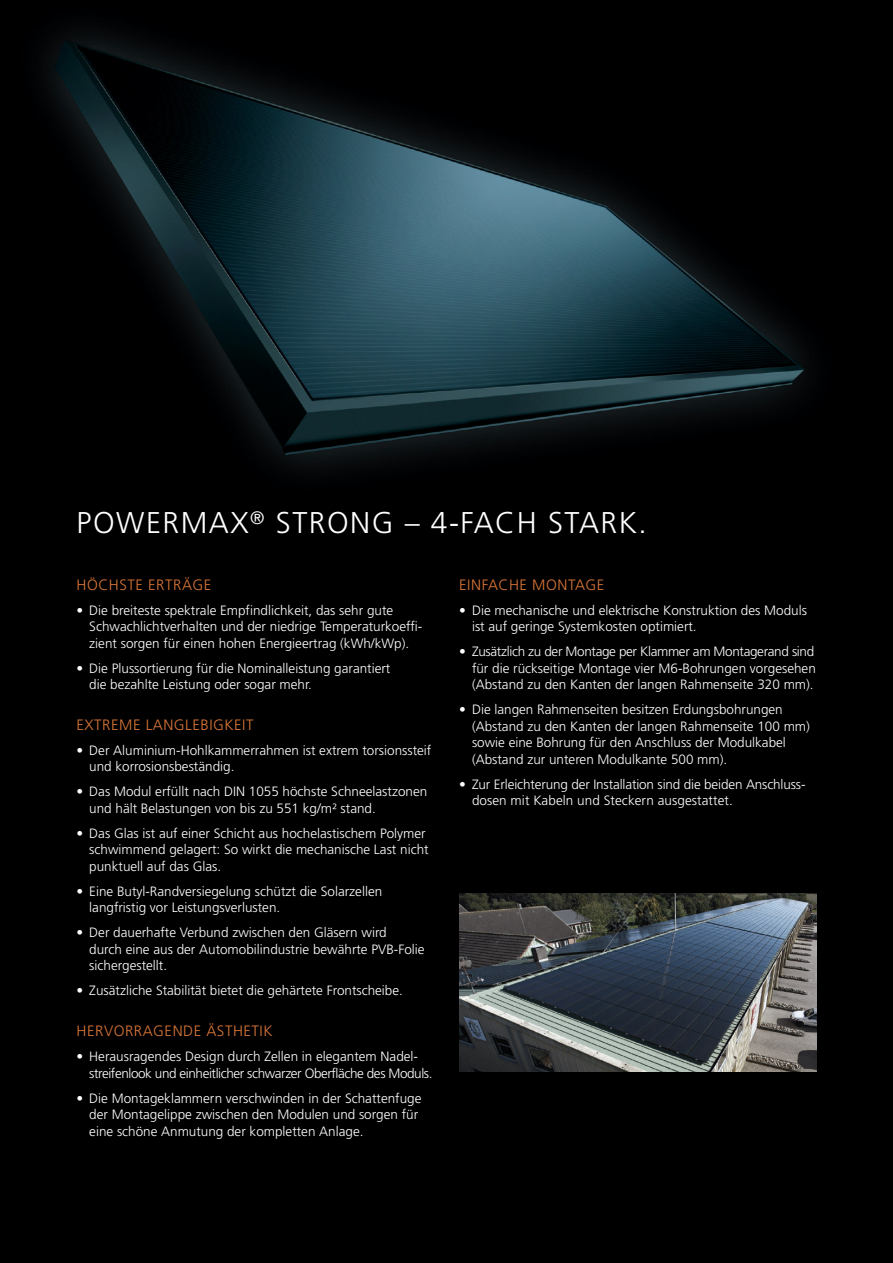
<style>
.page{position:relative;width:893px;height:1263px;background:#000}
.page>*{position:absolute;margin:0;border:0;box-sizing:border-box;transform-origin:0 0}
.t1{font:300 30px "Frutiger";letter-spacing:.05em;color:#fff}
.t2{font:300 15px "Frutiger";letter-spacing:.035em;color:#da7637}
.t3{font:300 13.5px/16.5px "Frutiger";color:#fff}
.t4{font:300 13.5px/16.5px "Frutiger";letter-spacing:-.03em;color:#fff}
</style>
<div class="page">
<img style="left:44px;top:30px;width:764px;height:441px">
<img style="left:459px;top:893px;width:357px;height:178px">
<h1 class="t1" style="left:77px;top:510px;width:572px">POWERMAX<sup>®</sup> STRONG – 4-FACH STARK.</h1>
<p class="t2" style="left:77px;top:578px;width:136px">HÖCHSTE ERTRÄGE</p>
<p class="t3" style="left:89px;top:603px;width:335px;text-indent:-13px">• Die breiteste spektrale Empfindlichkeit, das sehr gute<br>Schwachlichtverhalten und der niedrige Temperaturkoeffi&shy;zient sorgen für einen hohen Energieertrag (kWh/kWp).</p>
<p class="t3" style="left:89px;top:661px;width:303px;text-indent:-13px">• Die Plussortierung für die Nominalleistung garantiert die bezahlte Leistung oder sogar mehr.</p>
<p class="t2" style="left:77px;top:719px;width:179px">EXTREME LANGLEBIGKEIT</p>
<p class="t3" style="left:89px;top:743px;width:344px;text-indent:-13px">• Der Aluminium-Hohlkammerrahmen ist extrem torsionssteif und korrosionsbeständig.</p>
<p class="t3" style="left:89px;top:784px;width:339px;text-indent:-13px">• Das Modul erfüllt nach DIN 1055 höchste Schneelastzonen und hält Belastungen von bis zu 551 kg/m² stand.</p>
<p class="t3" style="left:89px;top:826px;width:341px;text-indent:-13px">• Das Glas ist auf einer Schicht aus hochelastischem Polymer schwimmend gelagert: So wirkt die mechanische Last nicht punktuell auf das Glas.</p>
<p class="t3" style="left:89px;top:884px;width:294px;text-indent:-13px">• Eine Butyl-Randversiegelung schützt die Solarzellen langfristig vor Leistungsverlusten.</p>
<p class="t3" style="left:89px;top:925px;width:337px;text-indent:-13px">• Der dauerhafte Verbund zwischen den Gläsern wird<br>durch eine aus der Automobilindustrie bewährte PVB-Folie sichergestellt.</p>
<p class="t3" style="left:77px;top:983px;width:328px">• Zusätzliche Stabilität bietet die gehärtete Frontscheibe.</p>
<p class="t2" style="left:77px;top:1025px;width:198px">HERVORRAGENDE ÄSTHETIK</p>
<p class="t4" style="left:89px;top:1049px;width:345px;text-indent:-13px">• Herausragendes Design durch Zellen in elegantem Nadel&shy;streifenlook und einheitlicher schwarzer Oberfläche des Moduls.</p>
<p class="t3" style="left:89px;top:1091px;width:334px;text-indent:-13px">• Die Montageklammern verschwinden in der Schattenfuge der Montagelippe zwischen den Modulen und sorgen für eine schöne Anmutung der kompletten Anlage.</p>
<p class="t2" style="left:459px;top:578px;width:147px">EINFACHE MONTAGE</p>
<p class="t3" style="left:472px;top:603px;width:336px;text-indent:-13px">• Die mechanische und elektrische Konstruktion des Moduls ist auf geringe Systemkosten optimiert.</p>
<p class="t3" style="left:472px;top:644px;width:345px;text-indent:-13px">• Zusätzlich zu der Montage per Klammer am Montagerand sind für die rückseitige Montage vier M6-Bohrungen vorgesehen (Abstand zu den Kanten der langen Rahmenseite 320 mm).</p>
<p class="t3" style="left:472px;top:702px;width:339px;text-indent:-13px">• Die langen Rahmenseiten besitzen Erdungsbohrungen (Abstand zu den Kanten der langen Rahmenseite 100 mm) sowie eine Bohrung für den Anschluss der Modulkabel (Abstand zur unteren Modulkante 500 mm).</p>
<p class="t3" style="left:472px;top:777px;width:335px;text-indent:-13px">• Zur Erleichterung der Installation sind die beiden Anschluss&shy;dosen mit Kabeln und Steckern ausgestattet.</p>
</div>
